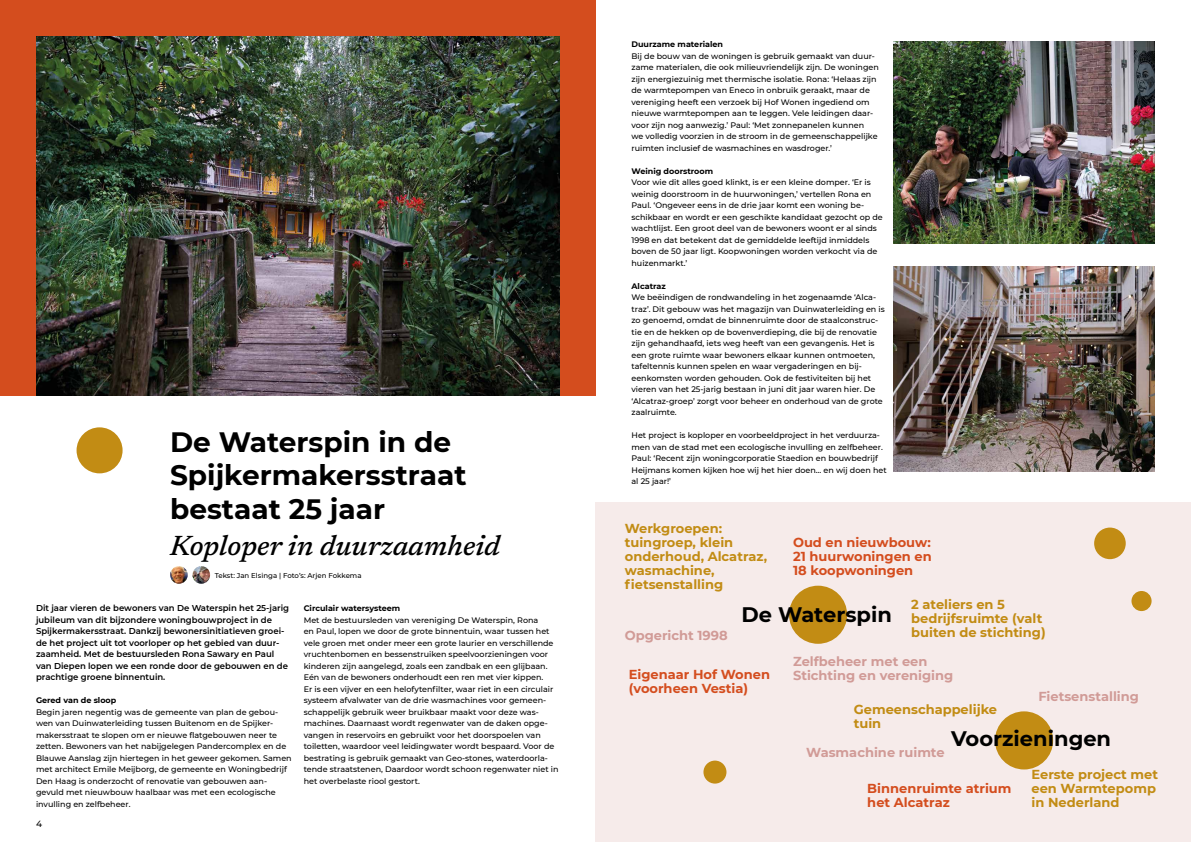
<style>
.page{position:relative;width:1191px;height:842px;background:#fff}
.page>*{position:absolute;margin:0;border:0;box-sizing:border-box;transform-origin:0 0}
.t1{font:700 28px/33.6px "Montserrat";color:#000}
.t2{font:italic 500 28px "Newsreader";color:#000}
.t3{font:700 21px "Montserrat";color:#000}
.t4{font:700 13px/14px "Montserrat";color:#c28c14}
.t5{font:700 13px/14px "Montserrat";color:#d44d1e}
.t6{font:700 13px/14px "Montserrat";color:#d19b97}
.t7{font:500 9px "Montserrat";color:#000}
.t8{font:600 8.5px/11.5px "Montserrat";color:#000}
.t9{font:500 8px/11.5px "Montserrat";color:#000}
.t10{font:700 8px "Montserrat";color:#000}
.t11{font:500 7px "Montserrat";color:#000}
</style>
<div class="page">
<div style="left:0;top:0;width:595px;height:396px;background:#d44d1e"></div>
<img style="left:36px;top:36px;width:523px;height:360px">
<div style="left:77px;top:427px;width:46px;height:46px;background:#c28c14;border-radius:50%"></div>
<img style="left:170px;top:566px;width:18px;height:18px;border-radius:9px">
<img style="left:192px;top:566px;width:18px;height:18px;border-radius:9px">
<img style="left:893px;top:42px;width:261px;height:201px">
<img style="left:893px;top:266px;width:262px;height:206px">
<div style="left:595px;top:502px;width:596px;height:340px;background:#f6ebea"></div>
<div style="left:789px;top:586px;width:58px;height:58px;background:#c28c14;border-radius:50%"></div>
<div style="left:995px;top:711px;width:58px;height:58px;background:#c28c14;border-radius:50%"></div>
<div style="left:1094px;top:528px;width:31px;height:31px;background:#c28c14;border-radius:50%"></div>
<div style="left:1131px;top:591px;width:20px;height:20px;background:#c28c14;border-radius:50%"></div>
<div style="left:703px;top:761px;width:23px;height:23px;background:#c28c14;border-radius:50%"></div>
<h1 class="t1" style="left:170px;top:424px;width:298px">De Waterspin in de<br>Spijkermakersstraat bestaat 25 jaar</h1>
<h1 class="t2" style="left:170px;top:526px;width:331px">Koploper in duurzaamheid</h1>
<p class="t11" style="left:215px;top:570px;width:148px">Tekst: Jan Elsinga | Foto’s: Arjen Fokkema</p>
<p class="t10" style="left:304px;top:602px;width:98px">Circulair watersysteem</p>
<p class="t9" style="left:304px;top:614px;width:256px">Met de bestuursleden van vereniging De Waterspin, Rona<br>en Paul, lopen we door de grote binnentuin, waar tussen het vele groen met onder meer een grote laurier en verschillende vruchtenbomen en bessenstruiken speelvoorzieningen voor kinderen zijn aangelegd, zoals een zandbak en een glijbaan.<br>Eén van de bewoners onderhoudt een ren met vier kippen.<br>Er is een vijver en een helofytenfilter, waar riet in een circulair systeem afvalwater van de drie wasmachines voor gemeen&shy;schappelijk gebruik weer bruikbaar maakt voor deze was&shy;machines. Daarnaast wordt regenwater van de daken opge&shy;vangen in reservoirs en gebruikt voor het doorspoelen van toiletten, waardoor veel leidingwater wordt bespaard. Voor de bestrating is gebruik gemaakt van Geo-stones, waterdoorla&shy;tende straatstenen, Daardoor wordt schoon regenwater niet in het overbelaste riool gestort.</p>
<p class="t8" style="left:36px;top:602px;width:254px">Dit jaar vieren de bewoners van De Waterspin het 25-jarig jubileum van dit bijzondere woningbouwproject in de Spijkermakersstraat. Dankzij bewonersinitiatieven groei&shy;de het project uit tot voorloper op het gebied van duur&shy;zaamheid. Met de bestuursleden Rona Sawary en Paul van Diepen lopen we een ronde door de gebouwen en de prachtige groene binnentuin.</p>
<p class="t10" style="left:36px;top:694px;width:82px">Gered van de sloop</p>
<p class="t9" style="left:36px;top:706px;width:257px">Begin jaren negentig was de gemeente van plan de gebou&shy;wen van Duinwaterleiding tussen Buitenom en de Spijker&shy;makersstraat te slopen om er nieuwe flatgebouwen neer te zetten. Bewoners van het nabijgelegen Pandercomplex en de Blauwe Aanslag zijn hiertegen in het geweer gekomen. Samen met architect Emile Meijborg, de gemeente en Woningbedrijf Den Haag is onderzocht of renovatie van gebouwen aan&shy;gevuld met nieuwbouw haalbaar was met een ecologische invulling en zelfbeheer.</p>
<p class="t7" style="left:36px;top:817px;width:8px">4</p>
<p class="t10" style="left:631px;top:39px;width:93px">Duurzame materialen</p>
<p class="t9" style="left:631px;top:50px;width:249px">Bij de bouw van de woningen is gebruik gemaakt van duur&shy;zame materialen, die ook milieuvriendelijk zijn. De woningen zijn energiezuinig met thermische isolatie. Rona: ‘Helaas zijn de warmtepompen van Eneco in onbruik geraakt, maar de vereniging heeft een verzoek bij Hof Wonen ingediend om nieuwe warmtepompen aan te leggen. Vele leidingen daar&shy;voor zijn nog aanwezig.’ Paul: ‘Met zonnepanelen kunnen<br>we volledig voorzien in de stroom in de gemeenschappelijke ruimten inclusief de wasmachines en wasdroger.’</p>
<p class="t10" style="left:631px;top:165px;width:83px">Weinig doorstroom</p>
<p class="t9" style="left:631px;top:176px;width:253px">Voor wie dit alles goed klinkt, is er een kleine domper. ‘Er is weinig doorstroom in de huurwoningen,’ vertellen Rona en Paul. ‘Ongeveer eens in de drie jaar komt een woning be&shy;schikbaar en wordt er een geschikte kandidaat gezocht op de wachtlijst. Een groot deel van de bewoners woont er al sinds 1998 en dat betekent dat de gemiddelde leeftijd inmiddels boven de 50 jaar ligt. Koopwoningen worden verkocht via de huizenmarkt.’</p>
<p class="t10" style="left:631px;top:280px;width:36px">Alcatraz</p>
<p class="t9" style="left:631px;top:291px;width:255px">We beëindigen de rondwandeling in het zogenaamde ‘Alca&shy;traz’. Dit gebouw was het magazijn van Duinwaterleiding en is zo genoemd, omdat de binnenruimte door de staalconstruc&shy;tie en de hekken op de bovenverdieping, die bij de renovatie zijn gehandhaafd, iets weg heeft van een gevangenis. Het is een grote ruimte waar bewoners elkaar kunnen ontmoeten, tafeltennis kunnen spelen en waar vergaderingen en bij&shy;eenkomsten worden gehouden. Ook de festiviteiten bij het vieren van het 25-jarig bestaan in juni dit jaar waren hier. De ‘Alcatraz-groep’ zorgt voor beheer en onderhoud van de grote zaalruimte.</p>
<p class="t9" style="left:631px;top:429px;width:257px">Het project is koploper en voorbeeldproject in het verduurza&shy;men van de stad met een ecologische invulling en zelfbeheer.<br>Paul: ‘Recent zijn woningcorporatie Staedion en bouwbedrijf Heijmans komen kijken hoe wij het hier doen… en wij doen het al 25 jaar!’</p>
<h3 class="t4" style="left:625px;top:521px;width:144px">Werkgroepen: tuingroep, klein onderhoud, Alcatraz, wasmachine, fietsenstalling</h3>
<h2 class="t3" style="left:741px;top:599px;width:152px">De Waterspin</h2>
<h3 class="t5" style="left:793px;top:535px;width:140px;text-align:justify">Oud en nieuwbouw:<br>21 huurwoningen en 18 koopwoningen</h3>
<h3 class="t4" style="left:911px;top:596px;width:136px">2 ateliers en 5 bedrijfsruimte (valt buiten de stichting)</h3>
<h3 class="t6" style="left:625px;top:628px;width:104px">Opgericht 1998</h3>
<h3 class="t5" style="left:629px;top:667px;width:143px">Eigenaar Hof Wonen (voorheen Vestia)</h3>
<h3 class="t6" style="left:793px;top:654px;width:162px">Zelfbeheer met een<br>Stichting en vereniging</h3>
<h3 class="t4" style="left:853px;top:701px;width:145px">Gemeenschappelijke tuin</h3>
<h3 class="t6" style="left:1038px;top:689px;width:102px">Fietsenstalling</h3>
<h2 class="t3" style="left:951px;top:724px;width:161px">Voorzieningen</h2>
<h3 class="t6" style="left:806px;top:745px;width:140px">Wasmachine ruimte</h3>
<h3 class="t5" style="left:867px;top:780px;width:146px">Binnenruimte atrium het Alcatraz</h3>
<h3 class="t4" style="left:1031px;top:766px;width:128px">Eerste project met een Warmtepomp in Nederland</h3>
</div>
